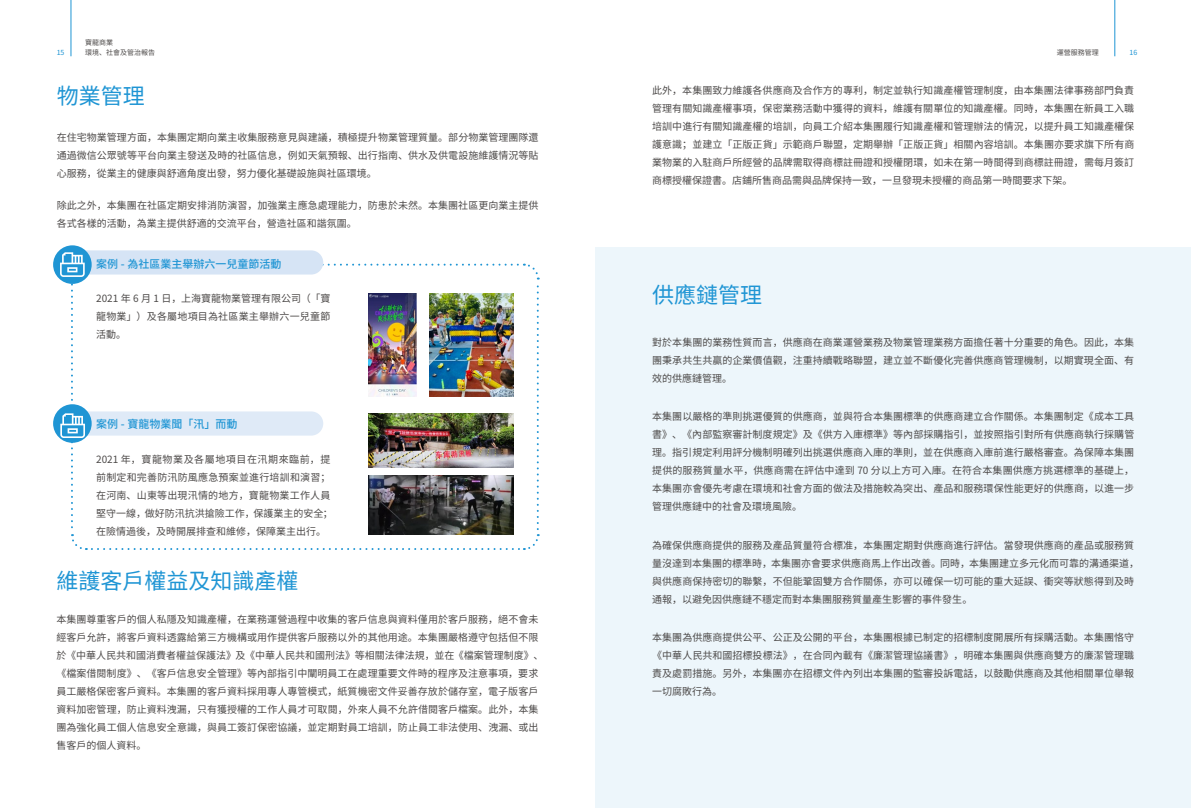
<style>
.page{position:relative;width:1191px;height:808px;background:#fff}
.page>*{position:absolute;margin:0;border:0;box-sizing:border-box;transform-origin:0 0}
.t1{font:22px "Source Han Sans CN";color:#1f95d4}
.t2{font:500 11px "Source Han Sans CN";color:#1f95d4}
.t3{font:10px/18px "Source Han Sans CN";letter-spacing:.005em;color:#4c4948;text-align:justify}
.t4{font:7px/10px "Source Han Sans CN";color:#4c4948}
.t5{font:7px "Source Han Sans CN";color:#1f95d4}
</style>
<div class="page">
<hr style="left:71px;top:0;width:1px;height:56px;background:#1f95d4">
<hr style="left:1114px;top:0;width:1px;height:56px;background:#1f95d4">
<div style="left:595px;top:247px;width:596px;height:561px;background:#edf6fb"></div>
<div style="left:71px;top:250px;width:252px;height:25px;background:#d6e4f5;border-radius:12px"></div>
<div style="left:53px;top:245px;width:39px;height:39px;background:#1f95d4;border-radius:50%"></div>
<div style="left:53px;top:404px;width:39px;height:39px;background:#1f95d4;border-radius:50%"></div>
<img style="left:60px;top:252px;width:480px;height:298px">
<p class="t4" style="left:85px;top:38px;width:72px">寶龍商業<br>環境、社會及管治報告</p>
<h1 class="t1" style="left:57px;top:84px;width:90px">物業管理</h1>
<p class="t3" style="left:57px;top:129px;width:483px">在住宅物業管理方面，本集團定期向業主收集服務意見與建議，積極提升物業管理質量。部分物業管理團隊還通過微信公眾號等平台向業主發送及時的社區信息，例如天氣預報、出行指南、供水及供電設施維護情況等貼心服務，從業主的健康與舒適角度出發，努力優化基礎設施與社區環境。</p>
<p class="t5" style="left:57px;top:49px;width:9px">15</p>
<p class="t4" style="left:1057px;top:48px;width:43px">運營服務管理</p>
<p class="t5" style="left:1129px;top:49px;width:9px">16</p>
<p class="t3" style="left:652px;top:81px;width:484px">此外，本集團致力維護各供應商及合作方的專利，制定並執行知識產權管理制度，由本集團法律事務部門負責管理有關知識產權事項，保密業務活動中獲得的資料，維護有關單位的知識產權。同時，本集團在新員工入職培訓中進行有關知識產權的培訓，向員工介紹本集團履行知識產權和管理辦法的情況，以提升員工知識產權保護意識；並建立「正版正貨」示範商戶聯盟，定期舉辦「正版正貨」相關內容培訓。本集團亦要求旗下所有商業物業的入駐商戶所經營的品牌需取得商標註冊證和授權閉環，如未在第一時間得到商標註冊證，需每月簽訂商標授權保證書。店鋪所售商品需與品牌保持一致，一旦發現未授權的商品第一時間要求下架。</p>
<p class="t3" style="left:57px;top:197px;width:483px">除此之外，本集團在社區定期安排消防演習，加強業主應急處理能力，防患於未然。本集團社區更向業主提供各式各樣的活動，為業主提供舒適的交流平台，營造社區和諧氛圍。</p>
<p class="t2" style="left:96px;top:258px;width:187px">案例 - 為社區業主舉辦六一兒童節活動</p>
<p class="t3" style="left:96px;top:290px;width:236px">2021 年 6 月 1 日，上海寶龍物業管理有限公司（「寶龍物業」）及各屬地項目為社區業主舉辦六一兒童節活動。</p>
<p class="t2" style="left:96px;top:417px;width:143px">案例 - 寶龍物業聞「汛」而動</p>
<p class="t3" style="left:96px;top:451px;width:238px;text-align:left">2021 年，寶龍物業及各屬地項目在汛期來臨前，提前制定和完善防汛防風應急預案並進行培訓和演習；在河南、山東等出現汛情的地方，寶龍物業工作人員堅守一線，做好防汛抗洪搶險工作，保護業主的安全；在險情過後，及時開展排查和維修，保障業主出行。</p>
<h1 class="t1" style="left:56px;top:569px;width:244px">維護客戶權益及知識產權</h1>
<p class="t3" style="left:56px;top:611px;width:488px;text-align:left">本集團尊重客戶的個人私隱及知識產權，在業務運營過程中收集的客戶信息與資料僅用於客戶服務，絕不會未經客戶允許，將客戶資料透露給第三方機構或用作提供客戶服務以外的其他用途。本集團嚴格遵守包括但不限於《中華人民共和國消費者權益保護法》及《中華人民共和國刑法》等相關法律法規，並在《檔案管理制度》、《檔案借閱制度》、《客戶信息安全管理》等內部指引中闡明員工在處理重要文件時的程序及注意事項，要求員工嚴格保密客戶資料。本集團的客戶資料採用專人專管模式，紙質機密文件妥善存放於儲存室，電子版客戶資料加密管理，防止資料洩漏，只有獲授權的工作人員才可取閱，外來人員不允許借閱客戶檔案。此外，本集團為強化員工個人信息安全意識，與員工簽訂保密協議，並定期對員工培訓，防止員工非法使用、洩漏、或出售客戶的個人資料。</p>
<h1 class="t1" style="left:652px;top:283px;width:111px">供應鏈管理</h1>
<p class="t3" style="left:652px;top:333px;width:483px">對於本集團的業務性質而言，供應商在商業運營業務及物業管理業務方面擔任著十分重要的角色。因此，本集團秉承共生共贏的企業價值觀，注重持續戰略聯盟，建立並不斷優化完善供應商管理機制，以期實現全面、有效的供應鏈管理。</p>
<p class="t3" style="left:652px;top:408px;width:483px">本集團以嚴格的準則挑選優質的供應商，並與符合本集團標準的供應商建立合作關係。本集團制定《成本工具書》、《內部監察審計制度規定》及《供方入庫標準》等內部採購指引，並按照指引對所有供應商執行採購管理。指引規定利用評分機制明確列出挑選供應商入庫的準則，並在供應商入庫前進行嚴格審查。為保障本集團提供的服務質量水平，供應商需在評估中達到 70 分以上方可入庫。在符合本集團供應方挑選標準的基礎上，本集團亦會優先考慮在環境和社會方面的做法及措施較為突出、產品和服務環保性能更好的供應商，以進一步管理供應鏈中的社會及環境風險。</p>
<p class="t3" style="left:652px;top:536px;width:488px;text-align:left">為確保供應商提供的服務及產品質量符合標准，本集團定期對供應商進行評估。當發現供應商的產品或服務質量沒達到本集團的標準時，本集團亦會要求供應商馬上作出改善。同時，本集團建立多元化而可靠的溝通渠道，與供應商保持密切的聯繫，不但能鞏固雙方合作關係，亦可以確保一切可能的重大延誤、衝突等狀態得到及時通報，以避免因供應鏈不穩定而對本集團服務質量產生影響的事件發生。</p>
<p class="t3" style="left:652px;top:628px;width:483px">本集團為供應商提供公平、公正及公開的平台，本集團根據已制定的招標制度開展所有採購活動。本集團恪守《中華人民共和國招標投標法》，在合同內載有《廉潔管理協議書》，明確本集團與供應商雙方的廉潔管理職責及處罰措施。另外，本集團亦在招標文件內列出本集團的監審投訴電話，以鼓勵供應商及其他相關單位舉報一切腐敗行為。</p>
</div>
